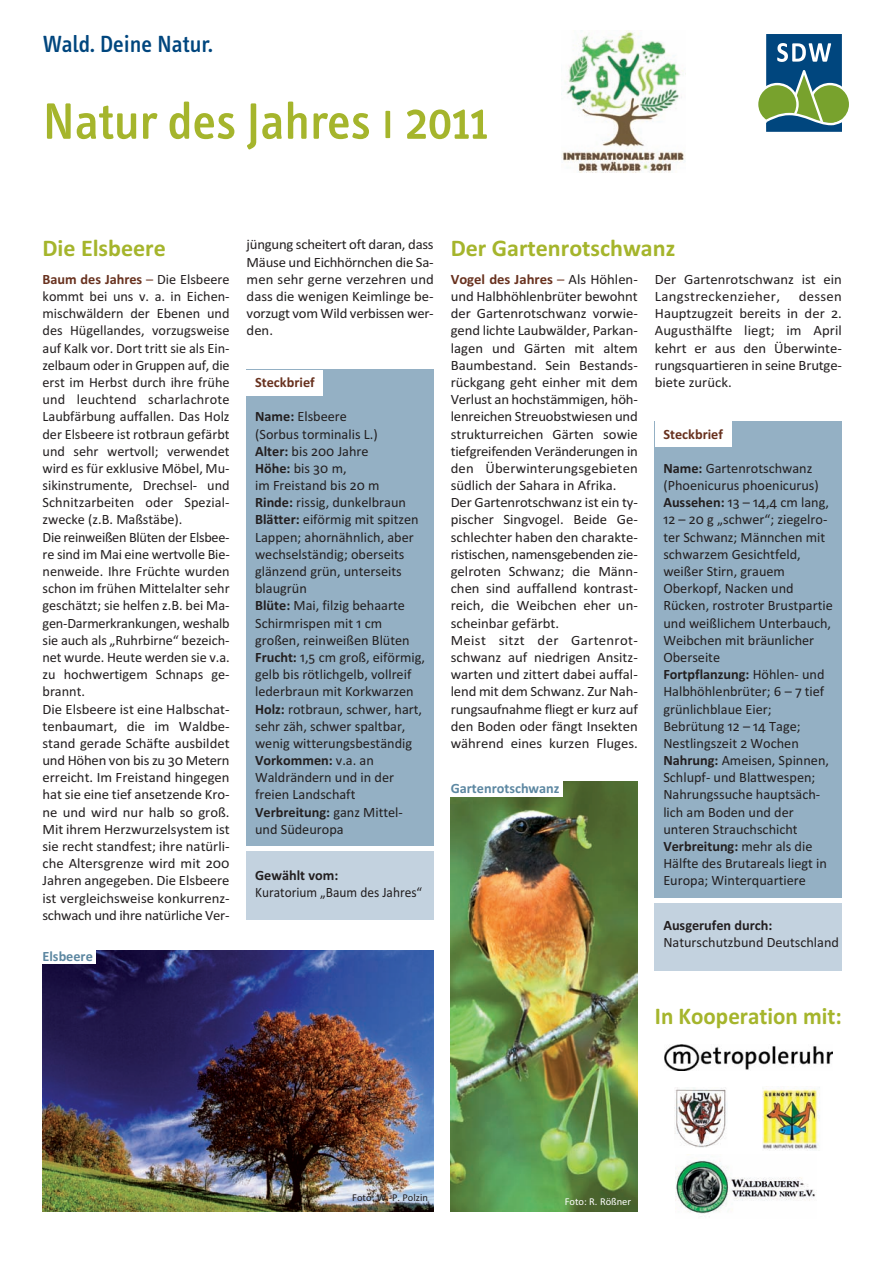
<style>
.page{position:relative;width:893px;height:1263px;background:#fff}
.page>*{position:absolute;margin:0;border:0;box-sizing:border-box;transform-origin:0 0}
.t1{font:500 52.5px "Info Text";color:#a5b52c}
.t2{font:700 24px "Calibri";color:#a5b52c}
.t3{font:700 24px "Calibri";color:#a5b52c;scale:.96 1}
.t4{font:500 24px "Info Text";color:#00467e}
.t5{font:14.25px/17.2px "Calibri";color:#231f20}
.t6{font:700 14.25px "Calibri";color:#231f20}
.t7{font:14.25px "Calibri";color:#231f20;scale:.94 1}
.t8{font:700 14.25px "Calibri";color:#5c87a1}
.t9{font:700 14.25px "Calibri";color:#68311e}
.t10{font:10.5px "Calibri";color:#231f20}
.t11{font:10.5px "Calibri";color:#fff}
.s1{font-size:27.3px}
.s2{font-weight:700;color:#68311e}
.s3{color:#68311e}
.s4{font-weight:700}
</style>
<div class="page">
<div style="left:655px;top:902px;width:187px;height:69px;background:#c3d2df"></div>
<div style="left:655px;top:421px;width:187px;height:481px;background:#94b0c4"></div>
<div style="left:655px;top:421px;width:76px;height:26px;background:#fff"></div>
<div style="left:247px;top:851px;width:187px;height:69px;background:#c3d2df"></div>
<svg style="left:757px;top:84px;width:40px;height:40px"></svg>
<div style="left:756px;top:83px;width:43px;height:43px;border:2px solid #fff;border-radius:50%"></div>
<svg style="left:766px;top:34px;width:83px;height:98px"></svg>
<img style="left:762px;top:1086px;width:58px;height:65px">
<img style="left:675px;top:1088px;width:51px;height:59px">
<img style="left:676px;top:1160px;width:139px;height:54px">
<img style="left:43px;top:950px;width:391px;height:262px">
<div style="left:247px;top:370px;width:187px;height:481px;background:#94b0c4"></div>
<div style="left:247px;top:370px;width:76px;height:25px;background:#fff"></div>
<img style="left:451px;top:782px;width:187px;height:430px">
<hr style="left:247px;top:847px;width:187px;height:4px;background:#fff">
<hr style="left:655px;top:898px;width:187px;height:4px;background:#fff">
<div style="left:43px;top:946px;width:53px;height:18px;background:#fff"></div>
<div style="left:451px;top:778px;width:112px;height:18px;background:#fff"></div>
<img style="left:561px;top:30px;width:125px;height:142px">
<img style="left:664px;top:1044px;width:168px;height:26px">
<h2 class="t4" style="left:43px;top:35px;width:172px">Wald. Deine Natur.</h2>
<h1 class="t1" style="left:43px;top:102px;width:447px">Natur des Jahres <span class="s1">|</span> 2011</h1>
<h2 class="t2" style="left:43px;top:240px;width:125px">Die Elsbeere</h2>
<p class="t5" style="left:247px;top:237px;width:189px;text-align:justify">jüngung scheitert oft daran, dass Mäuse und Eichhörnchen die Sa&shy;men sehr gerne verzehren und dass die wenigen Keimlinge be&shy;vorzugt vom Wild verbissen wer&shy;den.</p>
<p class="t5" style="left:43px;top:272px;width:189px"><span class="s2">Baum des Jahres</span> <span class="s3">–</span> Die Elsbeere kommt bei uns v. a. in Eichen&shy;mischwäldern der Ebenen und des Hügellandes, vorzugsweise auf Kalk vor. Dort tritt sie als Ein&shy;zelbaum oder in Gruppen auf, die erst im Herbst durch ihre frühe und leuchtend scharlachrote<br>Laubfärbung auffallen. Das Holz der Elsbeere ist rotbraun gefärbt und sehr wertvoll; verwendet wird es für exklusive Möbel, Mu&shy;sikinstrumente, Drechsel- und<br>Schnitzarbeiten oder Spezial&shy;zwecke (z.B. Maßstäbe).<br>Die reinweißen Blüten der Elsbee&shy;re sind im Mai eine wertvolle Bie&shy;nenweide. Ihre Früchte wurden schon im frühen Mittelalter sehr geschätzt; sie helfen z.B. bei Ma&shy;gen-Darmerkrankungen, weshalb sie auch als „Ruhrbirne“ bezeich&shy;net wurde. Heute werden sie v.a. zu hochwertigem Schnaps ge&shy;brannt.<br>Die Elsbeere ist eine Halbschat&shy;tenbaumart, die im Waldbe&shy;stand gerade Schäfte ausbildet und Höhen von bis zu 30 Metern erreicht. Im Freistand hingegen hat sie eine tief ansetzende Kro&shy;ne und wird nur halb so groß.<br>Mit ihrem Herzwurzelsystem ist sie recht standfest; ihre natürli&shy;che Altersgrenze wird mit 200<br>Jahren angegeben. Die Elsbeere ist vergleichsweise konkurrenz&shy;schwach und ihre natürliche Ver-</p>
<p class="t9" style="left:255px;top:377px;width:61px">Steckbrief</p>
<p class="t5" style="left:255px;top:409px;width:171px"><span class="s4">Name:</span> Elsbeere<br>(Sorbus torminalis L.)<br><span class="s4">Alter:</span> bis 200 Jahre<br><span class="s4">Höhe:</span> bis 30 m,<br>im Freistand bis 20 m<br><span class="s4">Rinde:</span> rissig, dunkelbraun<br><span class="s4">Blätter:</span> eiförmig mit spitzen<br>Lappen; ahornähnlich, aber wechselständig; oberseits glänzend grün, unterseits blaugrün<br><span class="s4">Blüte:</span> Mai, filzig behaarte<br>Schirmrispen mit 1 cm großen, reinweißen Blüten<br><span class="s4">Frucht:</span> 1,5 cm groß, eiförmig, gelb bis rötlichgelb, vollreif lederbraun mit Korkwarzen<br><span class="s4">Holz:</span> rotbraun, schwer, hart, sehr zäh, schwer spaltbar, wenig witterungsbeständig<br><span class="s4">Vorkommen:</span> v.a. an<br>Waldrändern und in der freien Landschaft<br><span class="s4">Verbreitung:</span> ganz Mittel&shy;und Südeuropa</p>
<p class="t6" style="left:255px;top:870px;width:85px">Gewählt vom:</p>
<p class="t7" style="left:255px;top:887px;width:179px">Kuratorium „Baum des Jahres“</p>
<p class="t8" style="left:43px;top:951px;width:52px">Elsbeere</p>
<h2 class="t2" style="left:451px;top:240px;width:226px">Der Gartenrotschwanz</h2>
<p class="t5" style="left:451px;top:272px;width:189px"><span class="s2">Vogel des Jahres</span> <span class="s3">–</span> Als Höhlen&shy;und Halbhöhlenbrüter bewohnt der Gartenrotschwanz vorwie&shy;gend lichte Laubwälder, Parkan&shy;lagen und Gärten mit altem<br>Baumbestand. Sein Bestands&shy;rückgang geht einher mit dem<br>Verlust an hochstämmigen, höh&shy;lenreichen Streuobstwiesen und strukturreichen Gärten sowie tiefgreifenden Veränderungen in den Überwinterungsgebieten südlich der Sahara in Afrika.<br>Der Gartenrotschwanz ist ein ty&shy;pischer Singvogel. Beide Ge&shy;schlechter haben den charakte&shy;ristischen, namensgebenden zie&shy;gelroten Schwanz; die Männ&shy;chen sind auffallend kontrast&shy;reich, die Weibchen eher un&shy;scheinbar gefärbt.<br>Meist sitzt der Gartenrot&shy;schwanz auf niedrigen Ansitz&shy;warten und zittert dabei auffal&shy;lend mit dem Schwanz. Zur Nah&shy;rungsaufnahme fliegt er kurz auf den Boden oder fängt Insekten während eines kurzen Fluges.</p>
<p class="t8" style="left:451px;top:783px;width:110px">Gartenrotschwanz</p>
<p class="t5" style="left:655px;top:272px;width:189px">Der Gartenrotschwanz ist ein<br>Langstreckenzieher,</p>
<p class="t5" style="left:655px;top:289px;width:189px;text-align:justify;text-indent:144px">dessen Hauptzugzeit bereits in der 2.<br>Augusthälfte liegt; im April kehrt er aus den Überwinte&shy;rungsquartieren in seine Brutge&shy;biete zurück.</p>
<p class="t9" style="left:663px;top:429px;width:61px">Steckbrief</p>
<p class="t5" style="left:663px;top:461px;width:171px"><span class="s4">Name:</span> Gartenrotschwanz (Phoenicurus phoenicurus)<br><span class="s4">Aussehen:</span> 13 – 14,4 cm lang,<br>12 – 20 g „schwer“; ziegelro&shy;ter Schwanz; Männchen mit schwarzem Gesichtfeld, weißer Stirn, grauem<br>Oberkopf, Nacken und<br>Rücken, rostroter Brustpartie und weißlichem Unterbauch,<br>Weibchen mit bräunlicher<br>Oberseite<br><span class="s4">Fortpflanzung:</span> Höhlen- und<br>Halbhöhlenbrüter; 6 – 7 tief grünlichblaue Eier;<br>Bebrütung 12 – 14 Tage;<br>Nestlingszeit 2 Wochen<br><span class="s4">Nahrung:</span> Ameisen, Spinnen,<br>Schlupf- und Blattwespen;<br>Nahrungssuche hauptsäch&shy;lich am Boden und der unteren Strauchschicht<br><span class="s4">Verbreitung:</span> mehr als die<br>Hälfte des Brutareals liegt in<br>Europa; Winterquartiere</p>
<p class="t6" style="left:663px;top:920px;width:111px">Ausgerufen durch:</p>
<p class="t5" style="left:663px;top:935px;width:177px">Naturschutzbund Deutschland</p>
<h2 class="t3" style="left:655px;top:1007px;width:196px">In Kooperation mit:</h2>
<p class="t10" style="left:352px;top:1193px;width:77px">Foto: W.-P. Polzin</p>
<p class="t11" style="left:565px;top:1198px;width:68px">Foto: R. Rößner</p>
</div>
